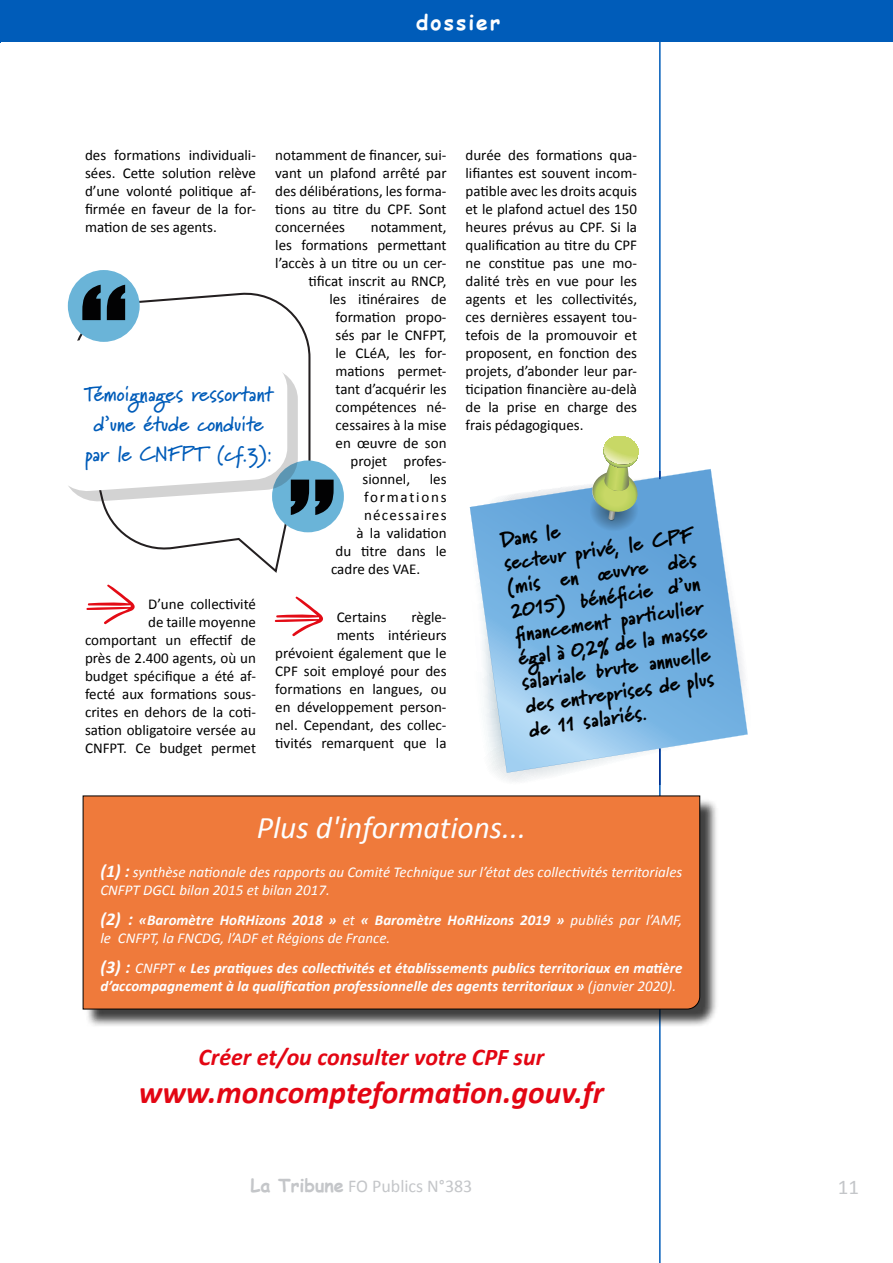
<style>
.page{position:relative;width:893px;height:1263px;background:#fff}
.page>*{position:absolute;margin:0;border:0;box-sizing:border-box;transform-origin:0 0}
.t1{font:italic 700 31.5px "Calibri";color:#e30613}
.t2{font:italic 31.5px "Calibri";color:#fdfeff}
.t3{font:italic 700 24px "Calibri";color:#e30613}
.t4{font:900 21px/24px "Marydale";color:#000}
.t5{font:700 21px/30px "Marydale";color:#005cb9;text-align:center}
.t6{font:700 21px "Comic Sans MS";letter-spacing:.1em;color:#fdfeff}
.t7{font:21px "Calibri";color:#c4c6c9}
.t8{font:18px "Calibri";color:#c4c6c9}
.t9{font:15px/18px "Calibri";color:#000;text-align:justify}
.t10{font:italic 15px/18px "Calibri";color:#fdfeff}
.t11{font:italic 700 15px/18px "Calibri";color:#fdfeff}
.t12{font:15px "Calibri";letter-spacing:.085em;color:#000}
.t13{font:15px "Calibri";letter-spacing:.12em;color:#000}
.s1{font-weight:700;font-size:18px}
.s2{font-weight:700}
.s3{font-size:18px}
.s4{font-weight:400}
.s5{font-family:"Comic Sans MS";font-weight:700}
</style>
<div class="page">
<hr style="left:659px;top:33px;width:2px;height:446px;background:#005cb9">
<hr style="left:659px;top:748px;width:2px;height:515px;background:#005cb9">
<div style="left:1px;top:0;width:892px;height:42px;background:#005cb9"></div>
<hr style="left:0;top:0;width:1px;height:42px;background:#005cb9">
<svg style="left:86px;top:584px;width:49px;height:41px"></svg>
<svg style="left:274px;top:596px;width:49px;height:41px"></svg>
<div style="left:85px;top:798px;width:634px;height:230px;background:#000;opacity:.75"></div>
<div style="left:82px;top:795px;width:618px;height:215px;background:#ef7a3b"></div>
<svg style="left:470px;top:469px;width:278px;height:304px"></svg>
<svg style="left:585px;top:436px;width:57px;height:96px"></svg>
<svg style="left:67px;top:292px;width:244px;height:281px"></svg>
<div style="left:68px;top:270px;width:72px;height:72px;background:#6ab4d8;border-radius:50%"></div>
<div style="left:272px;top:460px;width:72px;height:72px;background:#6ab4d8;border-radius:50%"></div>
<svg style="left:82px;top:285px;width:43px;height:35px"></svg>
<svg style="left:67px;top:338px;width:267px;height:177px"></svg>
<h3 class="t6" style="left:416px;top:7px;width:86px">dossier</h3>
<p class="t9" style="left:85px;top:146px;width:173px">des formations individuali&shy;sées. Cette solution relève d’une volonté politique af&shy;firmée en faveur de la for&shy;mation de ses agents.</p>
<p class="t9" style="left:275px;top:146px;width:173px">notamment de financer, sui&shy;vant un plafond arrêté par des délibérations, les forma&shy;tions au titre du CPF. Sont concernées</p>
<p class="t9" style="left:371px;top:218px;width:77px">notamment,</p>
<p class="t9" style="left:275px;top:236px;width:173px">les formations permettant</p>
<p class="t9" style="left:275px;top:254px;width:173px">l’accès à un titre ou un cer-</p>
<p class="t9" style="left:309px;top:272px;width:140px">tificat inscrit au RNCP,</p>
<p class="t9" style="left:330px;top:290px;width:118px">les itinéraires de</p>
<p class="t9" style="left:336px;top:308px;width:112px">formation propo-</p>
<p class="t9" style="left:336px;top:326px;width:113px">sés par le CNFPT,</p>
<p class="t9" style="left:336px;top:344px;width:112px">le CLéA, les for-</p>
<p class="t9" style="left:336px;top:362px;width:112px">mations permet-</p>
<p class="t9" style="left:336px;top:380px;width:112px">tant d’acquérir les</p>
<p class="t9" style="left:336px;top:398px;width:112px">compétences né-</p>
<p class="t9" style="left:336px;top:416px;width:113px">cessaires à la mise</p>
<p class="t9" style="left:336px;top:434px;width:112px">en œuvre de son</p>
<p class="t9" style="left:351px;top:452px;width:98px">projet profes-</p>
<p class="t9" style="left:363px;top:470px;width:49px">sionnel,</p>
<p class="t9" style="left:430px;top:470px;width:18px">les</p>
<p class="t13" style="left:364px;top:488px;width:84px">formations</p>
<p class="t12" style="left:364px;top:506px;width:84px">nécessaires</p>
<p class="t9" style="left:357px;top:524px;width:91px">à la validation</p>
<p class="t9" style="left:336px;top:542px;width:113px">du titre dans le</p>
<p class="t9" style="left:331px;top:560px;width:91px">cadre des VAE.</p>
<p class="t9" style="left:337px;top:608px;width:51px">Certains</p>
<h3 class="t5" style="left:84px;top:379px;width:190px">Témoignages ressortant d’une étude conduite par le CNFPT (cf.3):</h3>
<p class="t9" style="left:85px;top:595px;width:173px;text-align:right">D’une collectivité<br>de taille moyenne comportant un effectif de près de 2.400 agents, où un budget spécifique a été af&shy;fecté aux formations sous&shy;crites en dehors de la coti&shy;sation obligatoire versée au<br>CNFPT. Ce budget permet</p>
<p class="t9" style="left:275px;top:608px;width:173px;text-align:right">règle-<br>ments intérieurs prévoient également que le<br>CPF soit employé pour des formations en langues, ou en développement person&shy;nel. Cependant, des collec&shy;tivités remarquent que la</p>
<p class="t9" style="left:466px;top:146px;width:173px">durée des formations qua&shy;lifiantes est souvent incom&shy;patible avec les droits acquis et le plafond actuel des 150 heures prévus au CPF. Si la qualification au titre du CPF ne constitue pas une mo&shy;dalité très en vue pour les agents et les collectivités, ces dernières essayent tou&shy;tefois de la promouvoir et proposent, en fonction des projets, d’abonder leur par&shy;ticipation financière au-delà de la prise en charge des frais pédagogiques.</p>
<h3 class="t4" style="left:499px;top:527px;width:194px;rotate:-8deg">Dans le<br>secteur privé, le CPF (mis en œuvre dès<br>2015) bénéfi cie d’un fi nancement parti culier égal à 0,2% de la masse salariale brute annuelle des entreprises de plus de 11 salariés.</h3>
<h1 class="t2" style="left:257px;top:806px;width:271px">Plus d'informations...</h1>
<p class="t10" style="left:100px;top:862px;width:583px"><span class="s1">(1) :</span> synthèse nationale des rapports au Comité Technique sur l’état des collectivités territoriales<br>CNFPT DGCL bilan 2015 et bilan 2017.</p>
<p class="t10" style="left:100px;top:911px;width:583px"><span class="s1">(2) :</span> <span class="s2">«Baromètre HoRHizons 2018 »</span> et <span class="s2">« Baromètre HoRHizons 2019 »</span> publiés par l’AMF, le CNFPT, la FNCDG, l’ADF et Régions de France.</p>
<p class="t11" style="left:100px;top:959px;width:583px"><span class="s3">(3) :</span> <span class="s4">CNFPT</span> « Les pratiques des collectivités et établissements publics territoriaux en matière d’accompagnement à la qualification professionnelle des agents territoriaux » <span class="s4">(janvier 2020).</span></p>
<h2 class="t3" style="left:198px;top:1042px;width:347px">Créer et/ou consulter votre CPF sur</h2>
<h1 class="t1" style="left:139px;top:1072px;width:467px">www.moncompteformation.gouv.fr</h1>
<p class="t8" style="left:250px;top:1175px;width:223px"><span class="s5">La Tribune</span> FO Publics N°383</p>
<h3 class="t7" style="left:838px;top:1173px;width:23px">11</h3>
</div>
